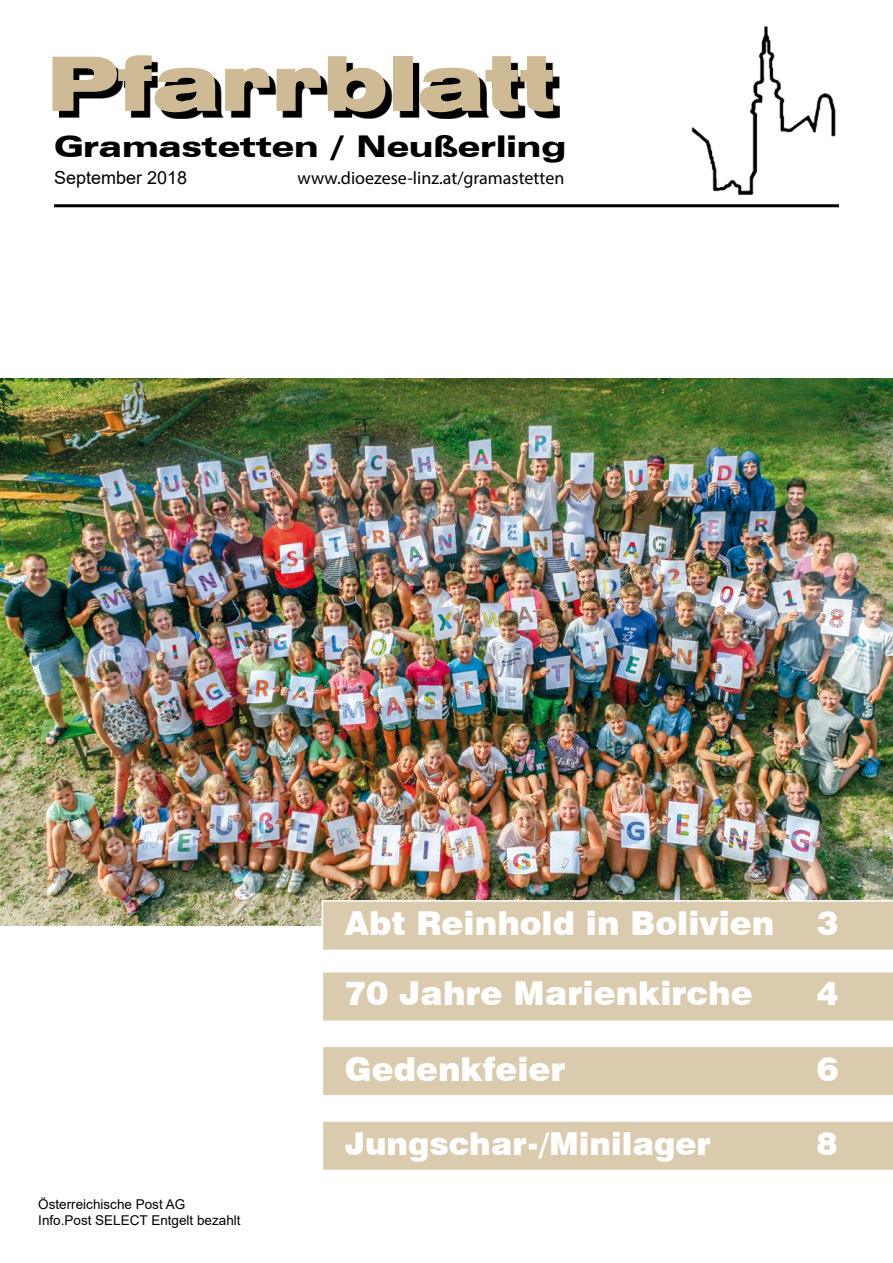
<style>
.page{position:relative;width:893px;height:1263px;background:#fff}
.page>*{position:absolute;margin:0;border:0;box-sizing:border-box;transform-origin:0 0}
.t1{font:900 expanded 75px "Swiss 721 BT";color:#cebb95}
.t2{font:900 33px "Swiss 721 BT";color:#fff}
.t3{font:900 31.5px "Swiss 721 BT";color:#fff}
.t4{font:900 expanded 30px "Zurich BT";color:#000;scale:1.08 1}
.t5{font:18px "Myriad Pro";color:#000}
.t6{font:18px "Arial";color:#000}
.t7{font:13.5px/16.2px "Arial";color:#000}
</style>
<div class="page">
<img style="left:691px;top:26px;width:145px;height:170px">
<img style="left:0;top:378px;width:893px;height:547px">
<hr style="left:54px;top:204px;width:785px;height:3px;background:#000">
<div style="left:323px;top:972px;width:570px;height:49px;background:#dbcbae"></div>
<div style="left:323px;top:1121px;width:570px;height:49px;background:#dbcbae"></div>
<div style="left:323px;top:1047px;width:570px;height:49px;background:#dbcbae"></div>
<svg style="left:59px;top:62px;width:500px;height:57px;fill:#080808"></svg>
<div style="left:322px;top:900px;width:571px;height:50px;background:#dbcbae"></div>
<h1 class="t1" style="left:47px;top:39px;width:510px">Pfarrblatt</h1>
<p class="t4" style="left:54px;top:129px;width:476px">Gramastetten / Neußerling</p>
<p class="t6" style="left:54px;top:165px;width:135px">September 2018</p>
<p class="t5" style="left:298px;top:167px;width:268px">www.dioezese-linz.at/gramastetten</p>
<p class="t2" style="left:345px;top:904px;width:431px">Abt Reinhold in Bolivien</p>
<p class="t2" style="left:817px;top:904px;width:23px">3</p>
<p class="t2" style="left:345px;top:973px;width:409px">70 Jahre Marienkirche</p>
<p class="t2" style="left:817px;top:973px;width:23px">4</p>
<p class="t2" style="left:345px;top:1049px;width:222px">Gedenkfeier</p>
<p class="t2" style="left:817px;top:1049px;width:23px">6</p>
<p class="t7" style="left:38px;top:1196px;width:204px">Österreichische Post AG<br>Info.Post SELECT Entgelt bezahlt</p>
<p class="t3" style="left:345px;top:1124px;width:367px">Jungschar-/Minilager</p>
<p class="t3" style="left:817px;top:1124px;width:22px">8</p>
</div>
